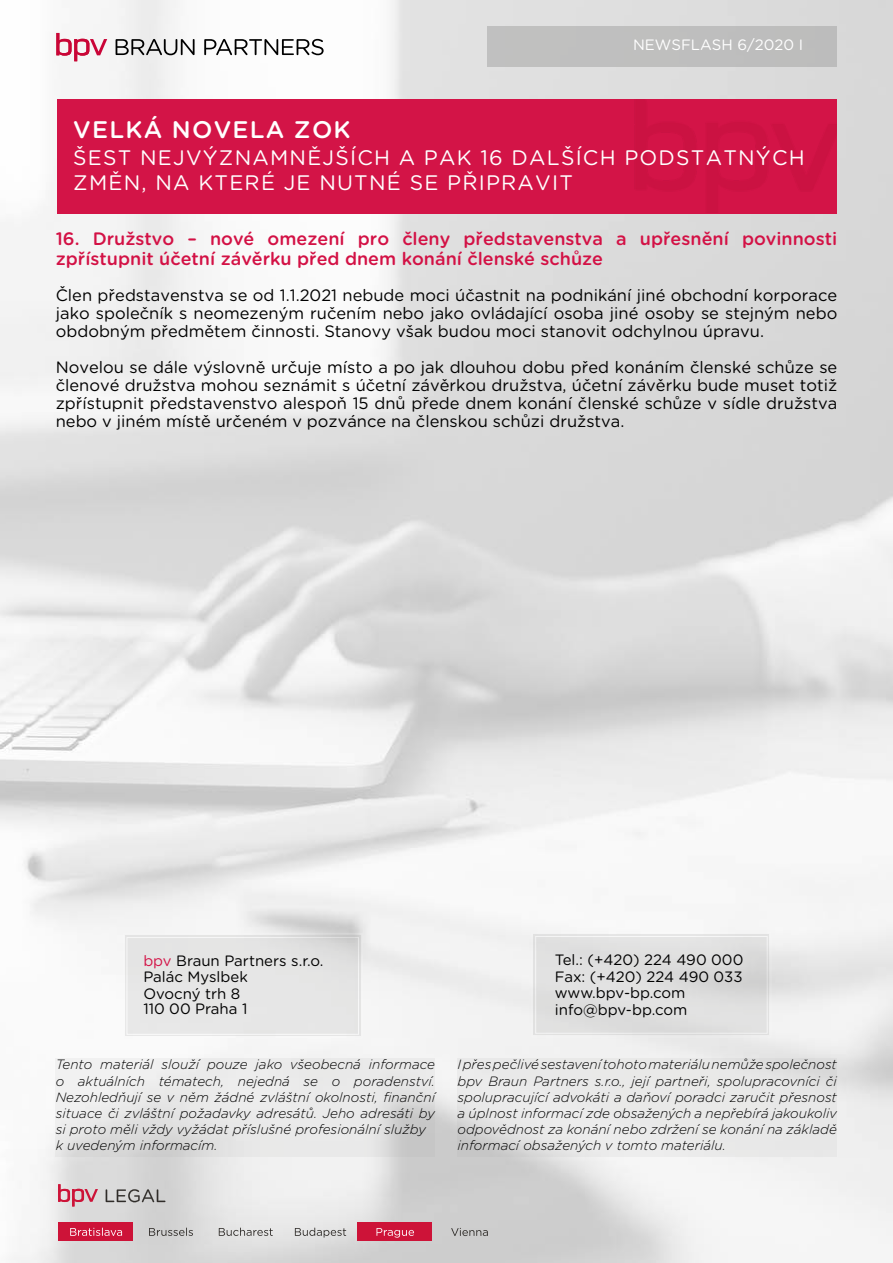
<style>
.page{position:relative;width:893px;height:1263px;background:#fff}
.page>*{position:absolute;margin:0;border:0;box-sizing:border-box;transform-origin:0 0}
.t1{font:500 24px "Gotham Rounded";letter-spacing:.05em;color:#fff}
.t2{font:21px/25.2px "Gotham Rounded";letter-spacing:.055em;color:#fff}
.t3{font:500 18px/19.6px "Gotham Rounded";color:#d31145}
.t4{font:16.5px/18px "Gotham Rounded";color:#000;text-align:justify}
.t5{font:15px/16.5px "Gotham Rounded";color:#000}
.t6{font:15px "Gotham Rounded";color:#fff}
.t7{font:italic 300 13.5px/16.2px "Gotham Rounded";color:#000;text-align:justify}
.s1{color:#d31447}
</style>
<div class="page">
<img style="left:0;top:0;width:893px;height:1263px">
<svg style="left:56px;top:1058px;width:379px;height:99px;fill:#e9e9e9"></svg>
<svg style="left:458px;top:1058px;width:379px;height:99px;fill:#e9e9e8"></svg>
<svg style="left:531px;top:932px;width:241px;height:106px"></svg>
<div style="left:535px;top:936px;width:233px;height:98px;border:1px solid #fff"></div>
<svg style="left:122px;top:933px;width:241px;height:106px"></svg>
<div style="left:127px;top:937px;width:232px;height:98px;border:1px solid #fff"></div>
<div style="left:488px;top:26px;width:349px;height:41px;background:#bfbfbe"></div>
<div style="left:57px;top:100px;width:779px;height:114px;background:#d31447"></div>
<svg style="left:116px;top:39px;width:79px;height:16px"></svg>
<svg style="left:204px;top:39px;width:120px;height:16px"></svg>
<svg style="left:56px;top:33px;width:51px;height:28px"></svg>
<div style="left:58px;top:1222px;width:75px;height:18px;background:#cd1338"></div>
<svg style="left:58px;top:1184px;width:40px;height:22px"></svg>
<svg style="left:106px;top:1189px;width:59px;height:13px"></svg>
<svg style="left:70px;top:1227px;width:52px;height:9px"></svg>
<svg style="left:149px;top:1227px;width:44px;height:9px"></svg>
<svg style="left:219px;top:1227px;width:54px;height:9px"></svg>
<svg style="left:295px;top:1227px;width:51px;height:11px"></svg>
<div style="left:357px;top:1222px;width:75px;height:18px;background:#cd1338"></div>
<svg style="left:376px;top:1228px;width:38px;height:9px"></svg>
<svg style="left:451px;top:1228px;width:37px;height:8px"></svg>
<p class="t6" style="left:633px;top:35px;width:172px">NEWSFLASH 6/2020 I</p>
<h1 class="t1" style="left:73px;top:113px;width:279px">VELKÁ NOVELA ZOK</h1>
<h2 class="t2" style="left:73px;top:144px;width:733px">ŠEST NEJVÝZNAMNĚJŠÍCH A PAK 16 DALŠÍCH PODSTATNÝCH<br>ZMĚN, NA KTERÉ JE NUTNÉ SE PŘIPRAVIT</h2>
<h3 class="t3" style="left:56px;top:228px;width:783px">16. Družstvo – nové omezení pro členy představenstva a upřesnění povinnosti zpřístupnit účetní závěrku před dnem konání členské schůze</h3>
<p class="t4" style="left:56px;top:286px;width:783px">Člen představenstva se od 1.1.2021 nebude moci účastnit na podnikání jiné obchodní korporace jako společník s neomezeným ručením nebo jako ovládající osoba jiné osoby se stejným nebo obdobným předmětem činnosti. Stanovy však budou moci stanovit odchylnou úpravu.</p>
<p class="t4" style="left:56px;top:358px;width:783px">Novelou se dále výslovně určuje místo a po jak dlouhou dobu před konáním členské schůze se členové družstva mohou seznámit s účetní závěrkou družstva, účetní závěrku bude muset totiž zpřístupnit představenstvo alespoň 15 dnů přede dnem konání členské schůze v sídle družstva nebo v jiném místě určeném v pozvánce na členskou schůzi družstva.</p>
<p class="t5" style="left:143px;top:952px;width:182px"><span class="s1">bpv</span> Braun Partners s.r.o.<br>Palác Myslbek<br>Ovocný trh 8</p>
<p class="t5" style="left:143px;top:1000px;width:106px">110 00 Praha 1</p>
<p class="t7" style="left:56px;top:1056px;width:381px;text-align:left">Tento materiál slouží pouze jako všeobecná informace o aktuálních tématech, nejedná se o poradenství.<br>Nezohledňují se v něm žádné zvláštní okolnosti, finanční situace či zvláštní požadavky adresátů. Jeho adresáti by si proto měli vždy vyžádat příslušné profesionální služby k uvedeným informacím.</p>
<p class="t5" style="left:555px;top:951px;width:190px">Tel.: (+420) 224 490 000<br>Fax: (+420) 224 490 033 www.bpv-bp.com info@bpv-bp.com</p>
<p class="t7" style="left:458px;top:1056px;width:381px">I přes pečlivé sestavení tohoto materiálu nemůže společnost bpv Braun Partners s.r.o., její partneři, spolupracovníci či spolupracující advokáti a daňoví poradci zaručit přesnost a úplnost informací zde obsažených a nepřebírá jakoukoliv odpovědnost za konání nebo zdržení se konání na základě informací obsažených v tomto materiálu.</p>
</div>
